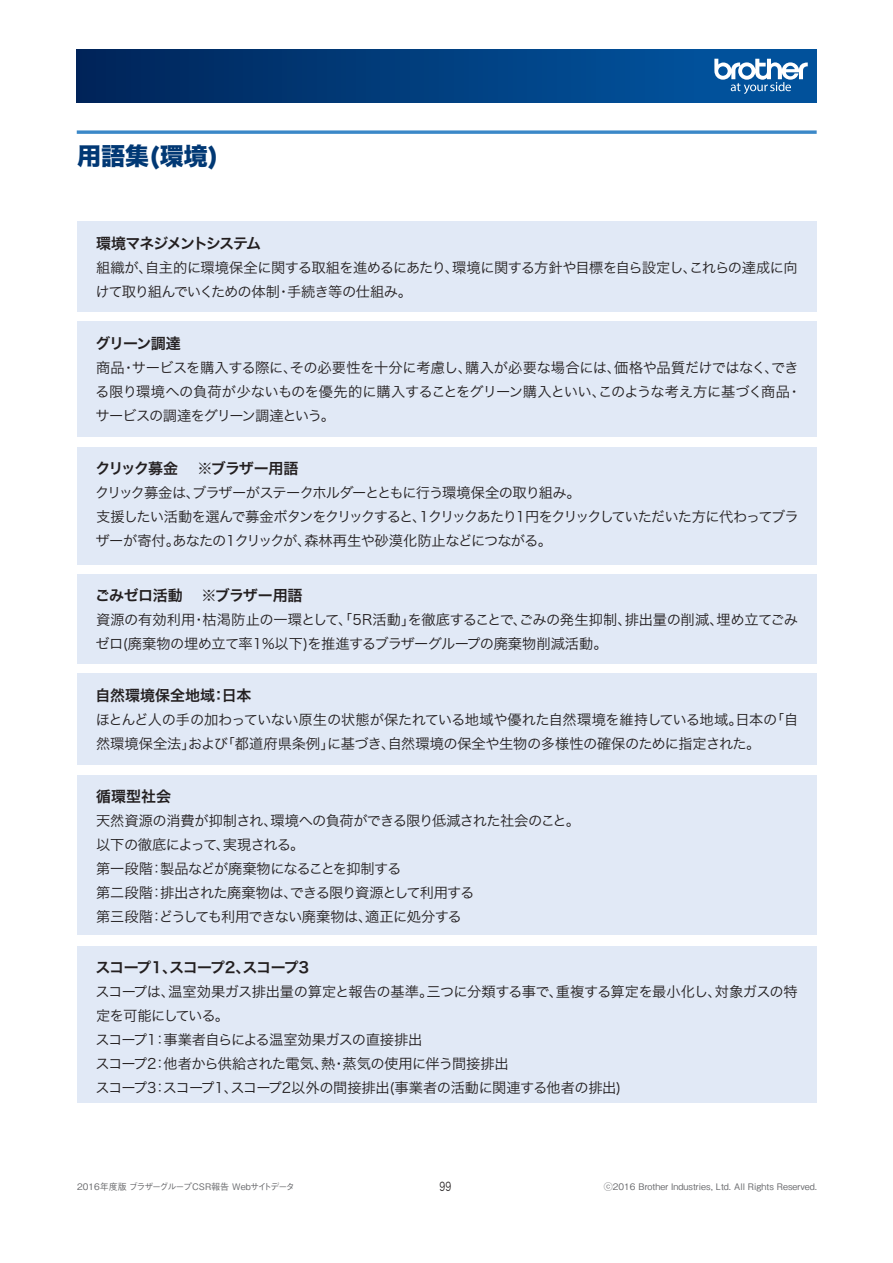
<style>
.page{position:relative;width:893px;height:1263px;background:#fff}
.page>*{position:absolute;margin:0;border:0;box-sizing:border-box;transform-origin:0 0}
.t1{font:24px "Hira Kaku Std W8";color:#013874}
.t2{font:15px "Hira Kaku Pro W6";letter-spacing:-.04em;color:#231f20}
.t3{font:15px "Hira Kaku Pro W6";letter-spacing:-.06em;color:#231f20}
.t4{font:15px "Hira Kaku Pro W6";letter-spacing:-.11em;color:#231f20}
.t5{font:15px "Hira Kaku Pro W6";color:#231f20}
.t6{font:14.25px/24px "Hira Kaku Pro W3";letter-spacing:-.04em;color:#231f20}
.t7{font:14.25px/24px "Hira Kaku Pro W3";letter-spacing:-.065em;color:#231f20}
.t8{font:12px "Hira Kaku Pro W3";color:#231f20;scale:.75 1}
.t9{font:500 9px "Gothic BBB Pro";color:#6c6d70}
.t10{font:500 9px "Gothic BBB Pro";letter-spacing:-.03em;color:#6c6d70}
</style>
<div class="page">
<div style="left:77px;top:222px;width:739px;height:90px;background:#e1e9f6"></div>
<div style="left:76px;top:50px;width:741px;height:52px;background:linear-gradient(to right,#00265a,#0258a4)"></div>
<svg style="left:714px;top:59px;width:94px;height:35px"></svg>
<svg style="left:77px;top:130px;width:740px;height:4px;background:#5799cf"></svg>
<div style="left:77px;top:322px;width:739px;height:115px;background:#e1e9f6"></div>
<div style="left:77px;top:447px;width:739px;height:117px;background:#e1e9f6"></div>
<div style="left:77px;top:574px;width:739px;height:90px;background:#e1e9f6"></div>
<div style="left:77px;top:673px;width:739px;height:92px;background:#e1e9f6"></div>
<div style="left:77px;top:946px;width:739px;height:157px;background:#e1e9f6"></div>
<div style="left:77px;top:775px;width:739px;height:160px;background:#e1e9f6"></div>
<p class="t1" style="left:77px;top:142px;width:143px">用語集(環境)</p>
<p class="t4" style="left:96px;top:230px;width:167px">環境マネジメントシステム</p>
<p class="t6" style="left:96px;top:254px;width:704px">組織が、自主的に環境保全に関する取組を進めるにあたり、環境に関する方針や目標を自ら設定し、これらの達成に向けて取り組んでいくための体制・手続き等の仕組み。</p>
<p class="t2" style="left:96px;top:330px;width:87px">グリーン調達</p>
<p class="t6" style="left:95px;top:355px;width:708px">商品・サービスを購入する際に、その必要性を十分に考慮し、購入が必要な場合には、価格や品質だけではなく、できる限り環境への負荷が少ないものを優先的に購入することをグリーン購入といい、このような考え方に基づく商品・サービスの調達をグリーン調達という。</p>
<p class="t2" style="left:95px;top:455px;width:84px">クリック募金</p>
<p class="t2" style="left:197px;top:455px;width:103px">※ブラザー用語</p>
<p class="t7" style="left:95px;top:480px;width:705px">クリック募金は、ブラザーがステークホルダーとともに行う環境保全の取り組み。<br>支援したい活動を選んで募金ボタンをクリックすると、1クリックあたり1円をクリックしていただいた方に代わってブラザーが寄付。あなたの1クリックが、森林再生や砂漠化防止などにつながる。</p>
<p class="t2" style="left:95px;top:582px;width:89px">ごみゼロ活動</p>
<p class="t2" style="left:201px;top:582px;width:103px">※ブラザー用語</p>
<p class="t6" style="left:96px;top:607px;width:704px">資源の有効利用・枯渇防止の一環として、「5R活動」を徹底することで、ごみの発生抑制、排出量の削減、埋め立てごみゼロ(廃棄物の埋め立て率1%以下)を推進するブラザーグループの廃棄物削減活動。</p>
<p class="t5" style="left:96px;top:681px;width:157px">自然環境保全地域：日本</p>
<p class="t6" style="left:96px;top:706px;width:704px">ほとんど人の手の加わっていない原生の状態が保たれている地域や優れた自然環境を維持している地域。日本の「自然環境保全法」および「都道府県条例」に基づき、自然環境の保全や生物の多様性の確保のために指定された。</p>
<p class="t2" style="left:96px;top:783px;width:76px">循環型社会</p>
<p class="t6" style="left:96px;top:808px;width:485px">天然資源の消費が抑制され、環境への負荷ができる限り低減された社会のこと。以下の徹底によって、実現される。<br>第一段階：製品などが廃棄物になることを抑制する<br>第二段階：排出された廃棄物は、できる限り資源として利用する<br>第三段階：どうしても利用できない廃棄物は、適正に処分する</p>
<p class="t3" style="left:96px;top:954px;width:215px">スコープ1、スコープ2、スコープ3</p>
<p class="t6" style="left:95px;top:979px;width:704px">スコープは、温室効果ガス排出量の算定と報告の基準。三つに分類する事で、重複する算定を最小化し、対象ガスの特定を可能にしている。<br>スコープ1：事業者自らによる温室効果ガスの直接排出<br>スコープ2：他者から供給された電気、熱・蒸気の使用に伴う間接排出<br>スコープ3：スコープ1、スコープ2以外の間接排出(事業者の活動に関連する他者の排出)</p>
<p class="t8" style="left:440px;top:1175px;width:17px">99</p>
<p class="t10" style="left:77px;top:1180px;width:219px">2016年度版 ブラザーグループCSR報告 Webサイトデータ</p>
<p class="t9" style="left:604px;top:1180px;width:215px">ⓒ2016 Brother Industries, Ltd. All Rights Reserved.</p>
</div>
